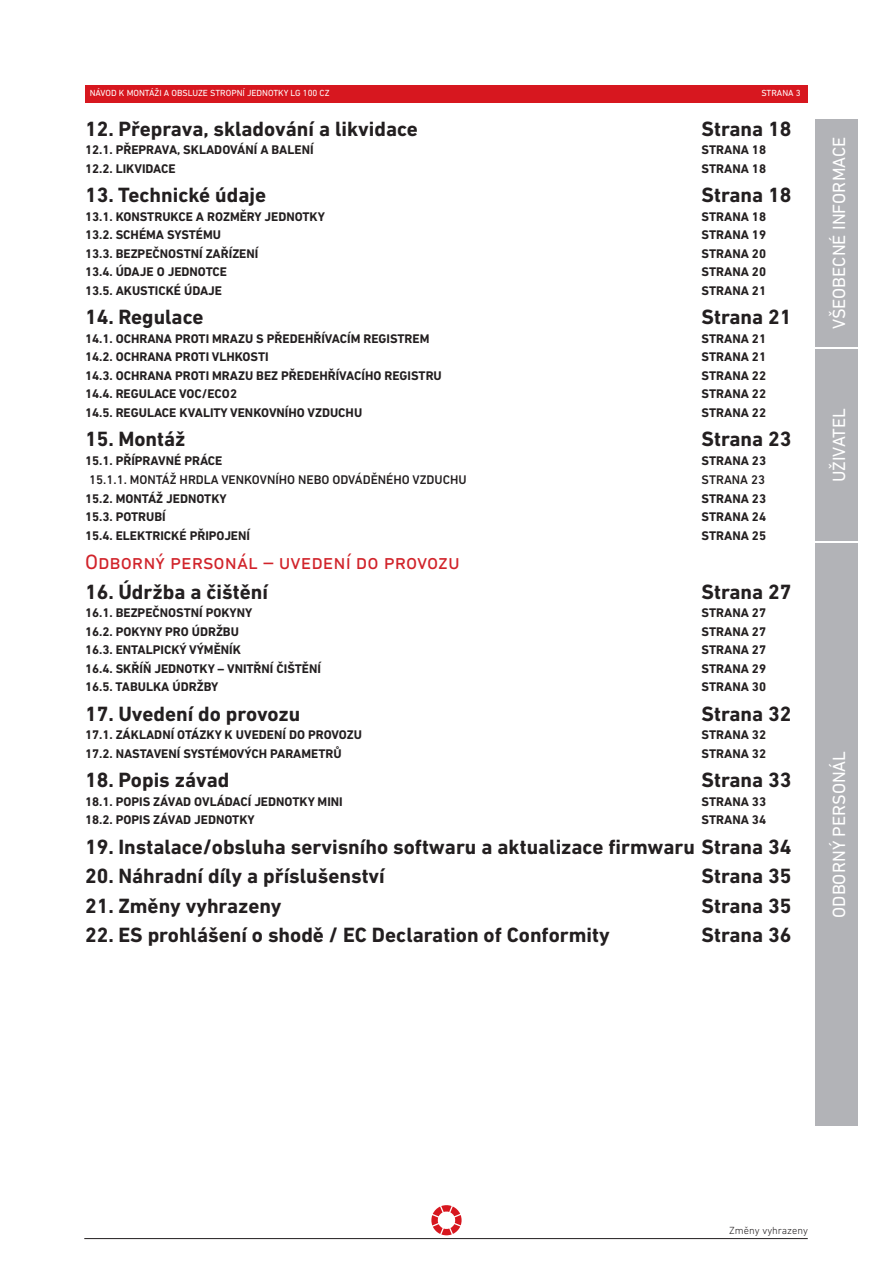
<style>
.page{position:relative;width:893px;height:1263px;background:#fff}
.page>*{position:absolute;margin:0;border:0;box-sizing:border-box;transform-origin:0 0}
.t1{font:700 21px "DIN Next LT Pro";color:#231f20}
.t2{font:21px "DIN Next LT Pro";color:#d1232a}
.Seitenüberschrift{font:18px "DIN Next LT Pro";color:#fff}
.t3{font:700 12.75px "DIN Next LT Pro";color:#231f20}
.t4{font:500 12.75px "DIN Next LT Pro";color:#231f20}
.t5{font:300 10.5px "DIN Next LT Pro";color:#231f20}
.t6{font:9px "DIN Next LT Pro";color:#fff}
</style>
<div class="page">
<svg style="left:431px;top:1205px;width:31px;height:30px"></svg>
<div style="left:85px;top:85px;width:723px;height:17px;background:#d7171f"></div>
<hr style="left:84px;top:1238px;width:724px;height:1px;background:#231f20">
<div style="left:815px;top:119px;width:42px;height:228px;background:#b2b3b7"></div>
<div style="left:815px;top:350px;width:42px;height:191px;background:#b2b3b7"></div>
<div style="left:815px;top:543px;width:42px;height:582px;background:#b2b3b7"></div>
<p class="t6" style="left:90px;top:88px;width:241px">NÁVOD K MONTÁŽI A OBSLUZE STROPNÍ JEDNOTKY LG 100 CZ</p>
<p class="t6" style="left:761px;top:88px;width:41px">STRANA 3</p>
<p class="t1" style="left:85px;top:116px;width:334px">12. Přeprava, skladování a likvidace</p>
<p class="t1" style="left:702px;top:116px;width:91px">Strana 18</p>
<p class="t3" style="left:85px;top:143px;width:230px">12.1. PŘEPRAVA, SKLADOVÁNÍ A BALENÍ</p>
<p class="t3" style="left:702px;top:143px;width:66px">STRANA 18</p>
<p class="t3" style="left:85px;top:161px;width:92px">12.2. LIKVIDACE</p>
<p class="t3" style="left:702px;top:161px;width:66px">STRANA 18</p>
<p class="t1" style="left:85px;top:183px;width:183px">13. Technické údaje</p>
<p class="t1" style="left:702px;top:183px;width:91px">Strana 18</p>
<p class="t3" style="left:85px;top:209px;width:242px">13.1. KONSTRUKCE A ROZMĚRY JEDNOTKY</p>
<p class="t3" style="left:702px;top:209px;width:66px">STRANA 18</p>
<p class="t3" style="left:85px;top:228px;width:138px">13.2. SCHÉMA SYSTÉMU</p>
<p class="t3" style="left:702px;top:228px;width:66px">STRANA 19</p>
<p class="t3" style="left:85px;top:246px;width:175px">13.3. BEZPEČNOSTNÍ ZAŘÍZENÍ</p>
<p class="t3" style="left:702px;top:246px;width:66px">STRANA 20</p>
<p class="t3" style="left:85px;top:265px;width:144px">13.4. ÚDAJE O JEDNOTCE</p>
<p class="t3" style="left:702px;top:265px;width:66px">STRANA 20</p>
<p class="t3" style="left:85px;top:283px;width:139px">13.5. AKUSTICKÉ ÚDAJE</p>
<p class="t3" style="left:702px;top:283px;width:66px">STRANA 21</p>
<p class="t1" style="left:85px;top:305px;width:120px">14. Regulace</p>
<p class="t1" style="left:702px;top:305px;width:91px">Strana 21</p>
<p class="t3" style="left:85px;top:331px;width:346px">14.1. OCHRANA PROTI MRAZU S PŘEDEHŘÍVACÍM REGISTREM</p>
<p class="t3" style="left:702px;top:331px;width:66px">STRANA 21</p>
<p class="t3" style="left:85px;top:349px;width:185px">14.2. OCHRANA PROTI VLHKOSTI</p>
<p class="t3" style="left:702px;top:349px;width:66px">STRANA 21</p>
<p class="t3" style="left:85px;top:368px;width:358px">14.3. OCHRANA PROTI MRAZU BEZ PŘEDEHŘÍVACÍHO REGISTRU</p>
<p class="t3" style="left:702px;top:368px;width:66px">STRANA 22</p>
<p class="t3" style="left:85px;top:387px;width:154px">14.4. REGULACE VOC/ECO2</p>
<p class="t3" style="left:702px;top:387px;width:66px">STRANA 22</p>
<p class="t3" style="left:85px;top:405px;width:279px">14.5. REGULACE KVALITY VENKOVNÍHO VZDUCHU</p>
<p class="t3" style="left:702px;top:405px;width:66px">STRANA 22</p>
<p class="t1" style="left:85px;top:427px;width:102px">15. Montáž</p>
<p class="t1" style="left:702px;top:427px;width:91px">Strana 23</p>
<p class="t3" style="left:85px;top:453px;width:139px">15.1. PŘÍPRAVNÉ PRÁCE</p>
<p class="t3" style="left:702px;top:453px;width:66px">STRANA 23</p>
<p class="t4" style="left:89px;top:473px;width:379px">15.1.1. MONTÁŽ HRDLA VENKOVNÍHO NEBO ODVÁDĚNÉHO VZDUCHU</p>
<p class="t4" style="left:702px;top:473px;width:65px">STRANA 23</p>
<p class="t3" style="left:85px;top:491px;width:143px">15.2. MONTÁŽ JEDNOTKY</p>
<p class="t3" style="left:702px;top:491px;width:66px">STRANA 23</p>
<p class="t3" style="left:85px;top:510px;width:82px">15.3. POTRUBÍ</p>
<p class="t3" style="left:702px;top:510px;width:66px">STRANA 24</p>
<p class="t3" style="left:85px;top:528px;width:167px">15.4. ELEKTRICKÉ PŘIPOJENÍ</p>
<p class="t3" style="left:702px;top:528px;width:66px">STRANA 25</p>
<p class="t2" style="left:85px;top:550px;width:376px">Odborný personál – uvedení do provozu</p>
<p class="t1" style="left:85px;top:579px;width:184px">16. Údržba a čištění</p>
<p class="t1" style="left:702px;top:579px;width:91px">Strana 27</p>
<p class="t3" style="left:85px;top:605px;width:169px">16.1. BEZPEČNOSTNÍ POKYNY</p>
<p class="t3" style="left:702px;top:605px;width:66px">STRANA 27</p>
<p class="t3" style="left:85px;top:624px;width:155px">16.2. POKYNY PRO ÚDRŽBU</p>
<p class="t3" style="left:702px;top:624px;width:66px">STRANA 27</p>
<p class="t3" style="left:85px;top:642px;width:157px">16.3. ENTALPICKÝ VÝMĚNÍK</p>
<p class="t3" style="left:702px;top:642px;width:66px">STRANA 27</p>
<p class="t3" style="left:85px;top:661px;width:237px">16.4. SKŘÍŇ JEDNOTKY – VNITŘNÍ ČIŠTĚNÍ</p>
<p class="t3" style="left:702px;top:661px;width:66px">STRANA 29</p>
<p class="t3" style="left:85px;top:679px;width:135px">16.5. TABULKA ÚDRŽBY</p>
<p class="t3" style="left:702px;top:679px;width:66px">STRANA 30</p>
<p class="t1" style="left:85px;top:701px;width:217px">17. Uvedení do provozu</p>
<p class="t1" style="left:702px;top:701px;width:91px">Strana 32</p>
<p class="t3" style="left:85px;top:727px;width:279px">17.1. ZÁKLADNÍ OTÁZKY K UVEDENÍ DO PROVOZU</p>
<p class="t3" style="left:702px;top:727px;width:66px">STRANA 32</p>
<p class="t3" style="left:85px;top:746px;width:258px">17.2. NASTAVENÍ SYSTÉMOVÝCH PARAMETRŮ</p>
<p class="t3" style="left:702px;top:746px;width:66px">STRANA 32</p>
<p class="t1" style="left:85px;top:768px;width:146px">18. Popis závad</p>
<p class="t1" style="left:702px;top:768px;width:91px">Strana 33</p>
<p class="t3" style="left:85px;top:794px;width:259px">18.1. POPIS ZÁVAD OVLÁDACÍ JEDNOTKY MINI</p>
<p class="t3" style="left:702px;top:794px;width:66px">STRANA 33</p>
<p class="t3" style="left:85px;top:812px;width:171px">18.2. POPIS ZÁVAD JEDNOTKY</p>
<p class="t3" style="left:702px;top:812px;width:66px">STRANA 34</p>
<p class="t1" style="left:85px;top:834px;width:708px">19. Instalace/obsluha servisního softwaru a aktualizace firmwaru Strana 34</p>
<p class="t1" style="left:85px;top:864px;width:301px">20. Náhradní díly a příslušenství</p>
<p class="t1" style="left:702px;top:864px;width:91px">Strana 35</p>
<p class="t1" style="left:85px;top:893px;width:198px">21. Změny vyhrazeny</p>
<p class="t1" style="left:702px;top:893px;width:91px">Strana 35</p>
<p class="t1" style="left:85px;top:923px;width:526px">22. ES prohlášení o shodě / EC Declaration of Conformity</p>
<p class="t1" style="left:702px;top:923px;width:91px">Strana 36</p>
<p class="Seitenüberschrift" style="left:829px;top:329px;width:194px;rotate:-90deg">VŠEOBECNÉ INFORMACE</p>
<p class="Seitenüberschrift" style="left:829px;top:482px;width:76px;rotate:-90deg">UŽIVATEL</p>
<p class="Seitenüberschrift" style="left:829px;top:918px;width:168px;rotate:-90deg">ODBORNÝ PERSONÁL</p>
<p class="t5" style="left:729px;top:1224px;width:80px">Změny vyhrazeny</p>
</div>
